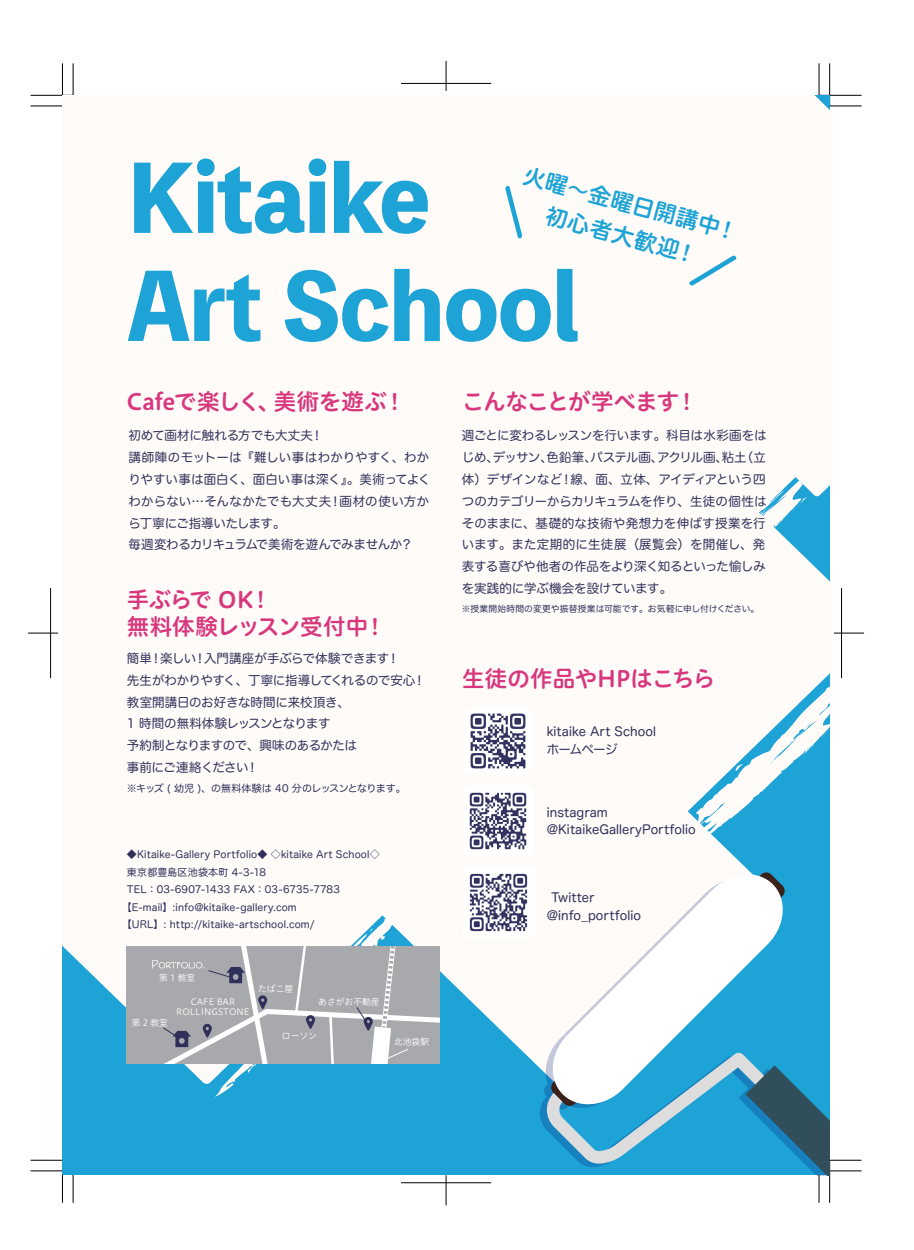
<style>
.page{position:relative;width:914px;height:1250px;background:#fff}
.page>*{position:absolute;margin:0;border:0;box-sizing:border-box;transform-origin:0 0}
.t1{font:800 90px/108px "Toppan Bunkyu Midashi Gothic Std N";letter-spacing:-.015em;color:#1da3d6}
.t2{font:22.5px/27px "Hiragino UD Sans R Std W6";letter-spacing:-.02em;color:#d8377e}
.t3{font:22.5px "Hiragino UD Sans R Std W6";color:#1da3d6}
.t4{font:22.5px "Hiragino UD Sans R Std W6";letter-spacing:-.045em;color:#d8377e}
.t5{font:12.5px/21.9px "Hira Maru Pro N W4";letter-spacing:-.005em;color:#31305a}
.t6{font:12.5px/21.9px "Hira Maru Pro N W4";letter-spacing:-.03em;color:#31305a}
.t7{font:10px "Hira Maru Pro N W4";letter-spacing:.015em;color:#31305a}
.t8{font:10px "Hira Maru Pro N W4";letter-spacing:-.03em;color:#31305a}
.t9{font:8.75px/10px "Hiragino UD Sans R Std W3";color:#fff;text-align:center}
.t10{font:8.75px "Hira Maru Pro N W4";letter-spacing:.005em;color:#31305a}
</style>
<div class="page">
<svg style="left:30px;top:1159px;width:43px;height:43px"></svg>
<svg style="left:30px;top:63px;width:43px;height:43px"></svg>
<svg style="left:818px;top:63px;width:43px;height:43px"></svg>
<hr style="left:28px;top:632px;width:30px;height:1px;background:#000">
<hr style="left:50px;top:588px;width:1px;height:90px;background:#000">
<hr style="left:833px;top:632px;width:30px;height:1px;background:#000">
<hr style="left:841px;top:588px;width:1px;height:90px;background:#000">
<hr style="left:401px;top:83px;width:90px;height:1px;background:#000">
<hr style="left:446px;top:61px;width:1px;height:30px;background:#000">
<hr style="left:401px;top:1182px;width:90px;height:1px;background:#000">
<hr style="left:446px;top:1174px;width:1px;height:30px;background:#000">
<div style="left:62px;top:95px;width:767px;height:1079px;background:#1da3d6"></div>
<div style="left:62px;top:95px;width:767px;height:972px;background:#fefbf8"></div>
<svg style="left:540px;top:875px;width:7px;height:177px"></svg>
<svg style="left:547px;top:869px;width:240px;height:183px;fill:#fefbf8"></svg>
<svg style="left:539px;top:1052px;width:322px;height:150px"></svg>
<svg style="left:127px;top:928px;width:312px;height:168px"></svg>
<img style="left:464px;top:707px;width:67px;height:67px">
<img style="left:463px;top:785px;width:70px;height:70px">
<img style="left:462px;top:866px;width:72px;height:72px">
<svg style="left:688px;top:255px;width:48px;height:31px"></svg>
<svg style="left:505px;top:186px;width:17px;height:52px"></svg>
<h1 class="t1" style="left:127px;top:140px;width:452px">Kitaike<br>Art School</h1>
<h2 class="t3" style="left:528px;top:159px;width:223px;rotate:15deg">火曜～金曜日開講中！</h2>
<h2 class="t3" style="left:550px;top:198px;width:158px;rotate:15deg">初心者大歓迎！</h2>
<h2 class="t2" style="left:126px;top:387px;width:281px">Cafeで楽しく、美術を遊ぶ！</h2>
<p class="t5" style="left:128px;top:423px;width:303px">初めて画材に触れる方でも大丈夫！<br>講師陣のモットーは『難しい事はわかりやすく、わかりやすい事は面白く、面白い事は深く』。美術ってよくわからない…そんなかたでも大丈夫！画材の使い方から丁寧にご指導いたします。<br>毎週変わるカリキュラムで美術を遊んでみませんか？</p>
<h2 class="t2" style="left:127px;top:584px;width:261px">手ぶらで OK！<br>無料体験レッスン受付中！</h2>
<p class="t6" style="left:127px;top:646px;width:300px">簡単！楽しい！入門講座が手ぶらで体験できます！<br>先生がわかりやすく、丁寧に指導してくれるので安心！教室開講日のお好きな時間に来校頂き、<br>1 時間の無料体験レッスンとなります<br>予約制となりますので、興味のあるかたは<br>事前にご連絡ください！</p>
<p class="t8" style="left:127px;top:779px;width:280px">※キッズ ( 幼児 )、の無料体験は 40 分のレッスンとなります。</p>
<p class="t7" style="left:127px;top:845px;width:254px">◆Kitaike-Gallery Portfolio◆ ◇kitaike Art School◇</p>
<p class="t7" style="left:127px;top:863px;width:140px">東京都豊島区池袋本町 4-3-18</p>
<p class="t7" style="left:127px;top:880px;width:214px">TEL：03-6907-1433 FAX：03-6735-7783</p>
<p class="t7" style="left:122px;top:898px;width:176px">【E-mail】:info@kitaike-gallery.com</p>
<p class="t7" style="left:122px;top:915px;width:194px">【URL】: http://kitaike-artschool.com/</p>
<p class="t9" style="left:159px;top:971px;width:37px">第1教室</p>
<p class="t9" style="left:132px;top:1017px;width:37px">第2教室</p>
<p class="t9" style="left:258px;top:983px;width:36px">たばこ屋</p>
<p class="t9" style="left:176px;top:995px;width:75px">CAFE BAR<br>ROLLINGSTONE</p>
<p class="t9" style="left:318px;top:995px;width:63px">あさがお不動産</p>
<p class="t9" style="left:282px;top:1030px;width:36px">ローソン</p>
<p class="t9" style="left:394px;top:1035px;width:36px">北池袋駅</p>
<h2 class="t4" style="left:461px;top:384px;width:238px">こんなことが学べます！</h2>
<p class="t5" style="left:462px;top:423px;width:306px;text-align:justify">週ごとに変わるレッスンを行います。科目は水彩画をはじめ、デッサン、色鉛筆、パステル画、アクリル画、粘土（立体）デザインなど！線、面、立体、アイディアという四つのカテゴリーからカリキュラムを作り、生徒の個性はそのままに、基礎的な技術や発想力を伸ばす授業を行います。また定期的に生徒展（展覧会）を開催し、発表する喜びや他者の作品をより深く知るといった愉しみを実践的に学ぶ機会を設けています。</p>
<p class="t10" style="left:462px;top:601px;width:299px">※授業開始時間の変更や振替授業は可能です。お気軽に申し付けください。</p>
<h2 class="t2" style="left:462px;top:663px;width:254px">生徒の作品やHPはこちら</h2>
<p class="t5" style="left:546px;top:721px;width:110px;line-height:17.5px">kitaike Art Schoolホームページ</p>
<p class="t5" style="left:546px;top:802px;width:150px;line-height:17.5px">instagram @KitaikeGalleryPortfolio</p>
<p class="t5" style="left:546px;top:887px;width:95px;line-height:17.5px;text-indent:4px">Twitter @info_portfolio</p>
</div>
